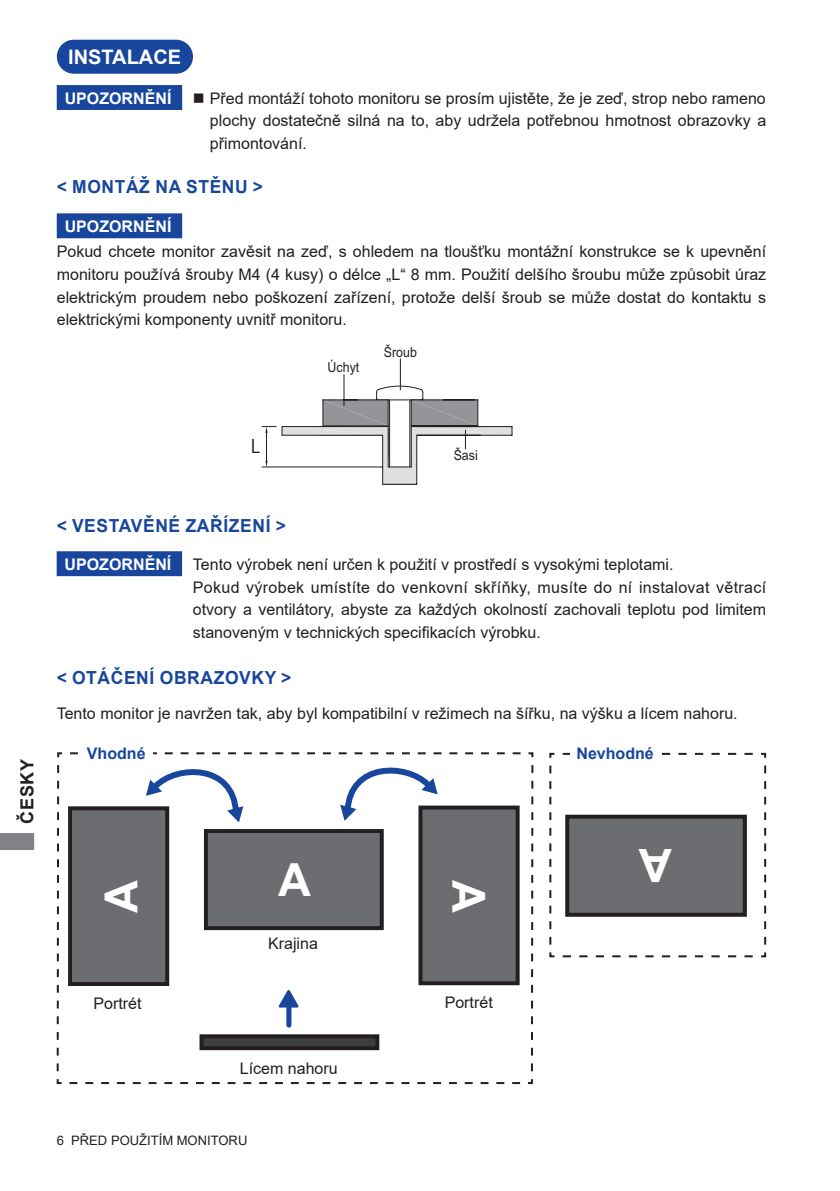
<style>
.page{position:relative;width:840px;height:1191px;background:#fff}
.page>*{position:absolute;margin:0;border:0;box-sizing:border-box;transform-origin:0 0}
.t1{font:700 46px "Arial";color:#fff}
.t2{font:700 45.6px "Arial";color:#fff}
.t3{font:700 20px "Arial";color:#fff}
.t4{font:18.4px "Koz Go Pro Regular 90 msp RKSJ H";color:#231f20}
.t5{font:700 18px "Arial";letter-spacing:.035em;color:#18469d}
.t6{font:700 18px "Arial";letter-spacing:.035em;color:#231f20}
.t7{font:16px/22.6px "Arial";color:#231f20;text-align:justify}
.t8{font:700 16px "Arial";color:#fff}
.t9{font:700 16px "Arial";color:#18469d}
.t10{font:13.8px "Arial";color:#231f20;scale:.9 1}
.t11{font:13px "Arial";color:#231f20}
</style>
<div class="page">
<svg style="left:0;top:833px;width:34px;height:17px"></svg>
<div style="left:57px;top:213px;width:125px;height:25px;background:#18469d;border:2px solid #18469d"></div>
<hr style="left:382px;top:484px;width:34px;height:1px;background:#231f20">
<svg style="left:261px;top:358px;width:251px;height:126px"></svg>
<div style="left:58px;top:41px;width:134px;height:32px;background:#18469d;border-radius:16px"></div>
<div style="left:57px;top:40px;width:136px;height:34px;border:2px solid #18469d;border-radius:16px"></div>
<div style="left:57px;top:551px;width:125px;height:25px;background:#18469d;border:2px solid #18469d"></div>
<svg style="left:549px;top:752px;width:217px;height:206px"></svg>
<div style="left:569px;top:745px;width:91px;height:20px;background:#fff"></div>
<svg style="left:56px;top:752px;width:478px;height:333px"></svg>
<div style="left:206px;top:831px;width:175px;height:97px;background:#6c6d70"></div>
<div style="left:204px;top:829px;width:179px;height:101px;border:4px solid #231f20"></div>
<div style="left:420px;top:807px;width:97px;height:176px;background:#6c6d70"></div>
<div style="left:418px;top:805px;width:101px;height:180px;border:4px solid #231f20"></div>
<div style="left:70px;top:808px;width:97px;height:176px;background:#6c6d70"></div>
<div style="left:68px;top:806px;width:101px;height:180px;border:4px solid #231f20"></div>
<div style="left:201px;top:1036px;width:176px;height:12px;background:#3e3e3f"></div>
<div style="left:199px;top:1034px;width:180px;height:16px;border:4px solid #231f20"></div>
<svg style="left:275px;top:986px;width:25px;height:23px"></svg>
<div style="left:286px;top:1006px;width:5px;height:19px;background:#18469d"></div>
<svg style="left:146px;top:767px;width:97px;height:55px"></svg>
<svg style="left:340px;top:767px;width:97px;height:54px"></svg>
<div style="left:80px;top:745px;width:72px;height:20px;background:#fff"></div>
<div style="left:57px;top:85px;width:125px;height:25px;background:#18469d;border:2px solid #18469d"></div>
<p class="t3" style="left:68px;top:43px;width:114px">INSTALACE</p>
<p class="t8" style="left:65px;top:87px;width:108px">UPOZORNĚNÍ</p>
<p class="t7" style="left:210px;top:87px;width:557px;text-indent:-17px">■ Před montáží tohoto monitoru se prosím ujistěte, že je zeď, strop nebo rameno plochy dostatečně silná na to, aby udržela potřebnou hmotnost obrazovky a přimontování.</p>
<p class="t5" style="left:57px;top:174px;width:208px">&lt; MONTÁŽ NA STĚNU &gt;</p>
<p class="t8" style="left:65px;top:215px;width:108px">UPOZORNĚNÍ</p>
<p class="t7" style="left:57px;top:240px;width:710px">Pokud chcete monitor zavěsit na zeď, s ohledem na tloušťku montážní konstrukce se k upevnění monitoru používá šrouby M4 (4 kusy) o délce „L“ 8 mm. Použití delšího šroubu může způsobit úraz elektrickým proudem nebo poškození zařízení, protože delší šroub se může dostat do kontaktu s elektrickými komponenty uvnitř monitoru.</p>
<p class="t10" style="left:327px;top:358px;width:37px">Úchyt</p>
<p class="t10" style="left:383px;top:343px;width:38px">Šroub</p>
<p class="t6" style="left:14px;top:823px;width:66px;rotate:-90deg">ČESKY</p>
<p class="t4" style="left:251px;top:435px;width:11px">L</p>
<p class="t5" style="left:57px;top:512px;width:231px">&lt; VESTAVĚNÉ ZAŘÍZENÍ &gt;</p>
<p class="t10" style="left:453px;top:446px;width:28px">Šasi</p>
<p class="t8" style="left:65px;top:553px;width:108px">UPOZORNĚNÍ</p>
<p class="t7" style="left:193px;top:553px;width:574px;text-align:left">Tento výrobek není určen k použití v prostředí s vysokými teplotami.<br>Pokud výrobek umístíte do venkovní skříňky, musíte do ní instalovat větrací otvory a ventilátory, abyste za každých okolností zachovali teplotu pod limitem stanoveným v technických specifikacích výrobku.</p>
<p class="t5" style="left:57px;top:665px;width:236px">&lt; OTÁČENÍ OBRAZOVKY &gt;</p>
<p class="t7" style="left:57px;top:702px;width:682px">Tento monitor je navržen tak, aby byl kompatibilní v režimech na šířku, na výšku a lícem nahoru.</p>
<p class="t9" style="left:87px;top:741px;width:60px">Vhodné</p>
<p class="t9" style="left:576px;top:741px;width:79px">Nevhodné</p>
<h2 class="t2" style="left:89px;top:913px;width:34px;rotate:-90deg">A</h2>
<h2 class="t2" style="left:278px;top:848px;width:34px">A</h2>
<h2 class="t2" style="left:500px;top:879px;width:34px;rotate:90deg">A</h2>
<h1 class="t1" style="left:671px;top:897px;width:35px;rotate:-180deg">A</h1>
<p class="t7" style="left:268px;top:932px;width:51px">Krajina</p>
<p class="t7" style="left:93px;top:991px;width:50px">Portrét</p>
<p class="t7" style="left:444px;top:991px;width:50px">Portrét</p>
<p class="t7" style="left:240px;top:1057px;width:99px">Lícem nahoru</p>
<p class="t11" style="left:57px;top:1131px;width:192px">6 PŘED POUŽITÍM MONITORU</p>
</div>
